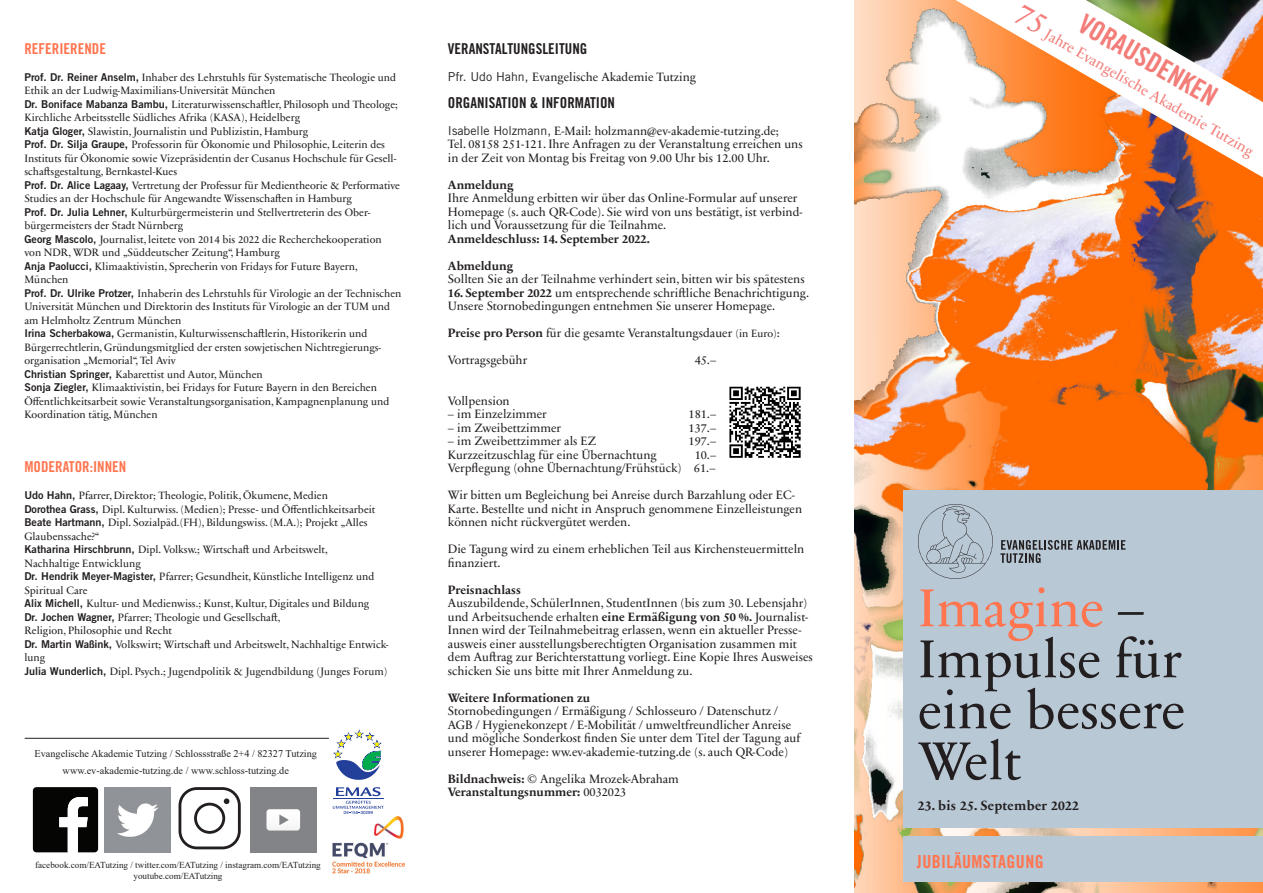
<style>
.page{position:relative;width:1263px;height:893px;background:#fff}
.page>*{position:absolute;margin:0;border:0;box-sizing:border-box;transform-origin:0 0}
.TITELSEITE{font:54px/51px "Sabon Next LT Pro";color:#231f20}
.t1{font:27.3px "Trade Gothic LT Std Bd Cn 20";color:#f37d79}
.t2{font:18px "Trade Gothic LT Std Bd Cn 20";letter-spacing:.02em;color:#ff754f}
.t3{font:15.15px "Sabon Next LT Pro";color:#f37d79}
.t4{font:15px "Trade Gothic LT Std Bd Cn 20";color:#231f20}
.t5{font:15px "Trade Gothic LT Std Bd Cn 20";color:#ff754f}
.t6{font:700 13.5px "Sabon Next LT Pro";letter-spacing:.02em;color:#231f20}
.t7{font:12.3px/13.5px "Sabon Next LT Pro";color:#231f20}
.t8{font:700 12.3px/13.5px "Sabon Next LT Pro";color:#231f20}
.t9{font:10.8px/13.5px "Sabon Next LT Pro";color:#231f20}
.t10{font:10.2px/16.4px "Times New Roman";color:#231f20;text-align:center}
.t11{font:9.15px/10.9px "Times New Roman";color:#231f20;text-align:center}
.s1{font-family:"Trade Gothic LT Std Bd 2"}
.s2{font-family:"Trade Gothic LT Std"}
.s3{font-weight:700}
.s4{font-size:10.8px}
.s5{font-weight:400}
.s6{font-size:30.3px}
.s7{color:#ff754f}
</style>
<div class="page">
<svg style="left:333px;top:729px;width:49px;height:51px"></svg>
<svg style="left:333px;top:787px;width:51px;height:27px"></svg>
<img style="left:333px;top:816px;width:72px;height:58px">
<svg style="left:33px;top:787px;width:65px;height:65px"></svg>
<img style="left:105px;top:787px;width:65px;height:66px">
<svg style="left:179px;top:787px;width:62px;height:62px"></svg>
<div style="left:250px;top:787px;width:66px;height:66px;background:#828487"></div>
<svg style="left:266px;top:809px;width:34px;height:21px"></svg>
<svg style="left:730px;top:388px;width:70px;height:69px"></svg>
<div style="left:725px;top:383px;width:80px;height:79px;border:4px solid #fff"></div>
<hr style="left:25px;top:738px;width:304px;height:1px;background:#231f20">
<img style="left:854px;top:0;width:409px;height:893px">
<div style="left:904px;top:491px;width:359px;height:337px;background:#b9c8d5"></div>
<div style="left:904px;top:836px;width:359px;height:46px;background:#b9c8d5"></div>
<svg style="left:1000px;top:540px;width:125px;height:23px"></svg>
<svg style="left:918px;top:504px;width:75px;height:75px"></svg>
<svg style="left:955px;top:0;width:308px;height:177px"></svg>
<p class="t5" style="left:24px;top:39px;width:83px">REFERIERENDE</p>
<p class="t9" style="left:24px;top:70px;width:373px"><span class="s1">Prof. Dr. Reiner Anselm,</span> Inhaber des Lehrstuhls für Systematische Theologie und<br>Ethik an der Ludwig-Maximilians-Universität München</p>
<p class="t9" style="left:24px;top:97px;width:375px"><span class="s1">Dr. Boniface Mabanza Bambu,</span> Literaturwissenschaftler, Philosoph und Theologe;<br>Kirchliche Arbeitsstelle Südliches Afrika (KASA), Heidelberg</p>
<p class="t9" style="left:24px;top:124px;width:285px"><span class="s1">Katja Gloger,</span> Slawistin, Journalistin und Publizistin, Hamburg</p>
<p class="t9" style="left:24px;top:137px;width:373px"><span class="s1">Prof. Dr. Silja Graupe,</span> Professorin für Ökonomie und Philosophie, Leiterin des<br>Instituts für Ökonomie sowie Vizepräsidentin der Cusanus Hochschule für Gesell&shy;schaftsgestaltung, Bernkastel-Kues</p>
<p class="t9" style="left:24px;top:178px;width:377px"><span class="s1">Prof. Dr. Alice Lagaay,</span> Vertretung der Professur für Medientheorie &amp; Performative<br>Studies an der Hochschule für Angewandte Wissenschaften in Hamburg</p>
<p class="t9" style="left:24px;top:205px;width:347px"><span class="s1">Prof. Dr. Julia Lehner,</span> Kulturbürgermeisterin und Stellvertreterin des Ober&shy;bürgermeisters der Stadt Nürnberg</p>
<p class="t9" style="left:24px;top:232px;width:359px"><span class="s1">Georg Mascolo,</span> Journalist, leitete von 2014 bis 2022 die Recherchekooperation von NDR, WDR und „Süddeutscher Zeitung“, Hamburg</p>
<p class="t9" style="left:24px;top:259px;width:335px"><span class="s1">Anja Paolucci,</span> Klimaaktivistin, Sprecherin von Fridays for Future Bayern,<br>München</p>
<p class="t9" style="left:24px;top:286px;width:378px"><span class="s1">Prof. Dr. Ulrike Protzer,</span> Inhaberin des Lehrstuhls für Virologie an der Technischen<br>Universität München und Direktorin des Instituts für Virologie an der TUM und am Helmholtz Zentrum München</p>
<p class="t9" style="left:24px;top:326px;width:358px"><span class="s1">Irina Scherbakowa,</span> Germanistin, Kulturwissenschaftlerin, Historikerin und<br>Bürgerrechtlerin, Gründungsmitglied der ersten sowjetischen Nichtregierungs&shy;organisation „Memorial“, Tel Aviv</p>
<p class="t9" style="left:24px;top:367px;width:240px"><span class="s1">Christian Springer,</span> Kabarettist und Autor, München</p>
<p class="t9" style="left:24px;top:380px;width:366px"><span class="s1">Sonja Ziegler,</span> Klimaaktivistin, bei Fridays for Future Bayern in den Bereichen<br>Öffentlichkeitsarbeit sowie Veranstaltungsorganisation, Kampagnenplanung und<br>Koordination tätig, München</p>
<p class="t5" style="left:24px;top:458px;width:103px">MODERATOR:INNEN</p>
<p class="t9" style="left:24px;top:488px;width:305px"><span class="s1">Udo Hahn,</span> Pfarrer, Direktor; Theologie, Politik, Ökumene, Medien</p>
<p class="t9" style="left:24px;top:502px;width:352px"><span class="s1">Dorothea Grass,</span> Dipl. Kulturwiss. (Medien); Presse- und Öffentlichkeitsarbeit</p>
<p class="t9" style="left:24px;top:515px;width:345px"><span class="s1">Beate Hartmann,</span> Dipl. Sozialpäd.(FH), Bildungswiss. (M.A.); Projekt „Alles<br>Glaubenssache?“</p>
<p class="t9" style="left:24px;top:542px;width:305px"><span class="s1">Katharina Hirschbrunn,</span> Dipl. Volksw.; Wirtschaft und Arbeitswelt,</p>
<p class="t9" style="left:24px;top:556px;width:118px">Nachhaltige Entwicklung</p>
<p class="t9" style="left:24px;top:569px;width:351px"><span class="s1">Dr. Hendrik Meyer-Magister,</span> Pfarrer; Gesundheit, Künstliche Intelligenz und<br>Spiritual Care</p>
<p class="t9" style="left:24px;top:596px;width:346px"><span class="s1">Alix Michell,</span> Kultur- und Medienwiss.; Kunst, Kultur, Digitales und Bildung</p>
<p class="t9" style="left:24px;top:610px;width:257px"><span class="s1">Dr. Jochen Wagner,</span> Pfarrer; Theologie und Gesellschaft,<br>Religion, Philosophie und Recht</p>
<p class="t9" style="left:24px;top:637px;width:366px"><span class="s1">Dr. Martin Waßink,</span> Volkswirt; Wirtschaft und Arbeitswelt, Nachhaltige Entwick&shy;lung</p>
<p class="t9" style="left:24px;top:664px;width:364px"><span class="s1">Julia Wunderlich,</span> Dipl. Psych.; Jugendpolitik &amp; Jugendbildung (Junges Forum)</p>
<p class="t10" style="left:35px;top:745px;width:284px">Evangelische Akademie Tutzing / Schlossstraße 2+4 / 82327 Tutzing www.ev-akademie-tutzing.de / www.schloss-tutzing.de</p>
<p class="t11" style="left:35px;top:859px;width:287px">facebook.com/EATutzing / twitter.com/EATutzing / instagram.com/EATutzing youtube.com/EATutzing</p>
<p class="t4" style="left:448px;top:39px;width:141px">VERANSTALTUNGSLEITUNG</p>
<p class="t7" style="left:448px;top:69px;width:250px"><span class="s2">Pfr. Udo Hahn,</span> Evangelische Akademie Tutzing</p>
<p class="t4" style="left:448px;top:93px;width:169px">ORGANISATION &amp; INFORMATION</p>
<p class="t7" style="left:448px;top:123px;width:356px"><span class="s2">Isabelle Holzmann,</span> E-Mail: holzmann@ev-akademie-tutzing.de;<br>Tel. 08158 251-121. Ihre Anfragen zu der Veranstaltung erreichen uns in der Zeit von Montag bis Freitag von 9.00 Uhr bis 12.00 Uhr.</p>
<p class="t8" style="left:448px;top:177px;width:67px">Anmeldung</p>
<p class="t7" style="left:448px;top:191px;width:356px">Ihre Anmeldung erbitten wir über das Online-Formular auf unserer Homepage (s. auch QR-Code). Sie wird von uns bestätigt, ist verbind&shy;lich und Voraussetzung für die Teilnahme.<br><span class="s3">Anmeldeschluss: 14. September 2022.</span></p>
<p class="t8" style="left:448px;top:258px;width:67px">Abmeldung</p>
<p class="t7" style="left:448px;top:272px;width:358px">Sollten Sie an der Teilnahme verhindert sein, bitten wir bis spätestens</p>
<p class="t7" style="left:448px;top:285px;width:363px"><span class="s3">16. September 2022</span> um entsprechende schriftliche Benachrichtigung.<br>Unsere Stornobedingungen entnehmen Sie unserer Homepage.</p>
<p class="t7" style="left:448px;top:326px;width:333px"><span class="s3">Preise pro Person</span> für die gesamte Veranstaltungsdauer <span class="s4">(in Euro)</span>:</p>
<p class="t7" style="left:448px;top:353px;width:81px">Vortragsgebühr</p>
<p class="t7" style="left:695px;top:353px;width:23px">45.–</p>
<p class="t7" style="left:448px;top:393px;width:63px">Vollpension</p>
<p class="t7" style="left:448px;top:407px;width:100px">– im Einzelzimmer</p>
<p class="t7" style="left:688px;top:407px;width:29px">181.–</p>
<p class="t7" style="left:448px;top:420px;width:115px">– im Zweibettzimmer</p>
<p class="t7" style="left:688px;top:420px;width:29px">137.–</p>
<p class="t7" style="left:448px;top:434px;width:150px">– im Zweibettzimmer als EZ</p>
<p class="t7" style="left:688px;top:434px;width:29px">197.–</p>
<p class="t7" style="left:448px;top:447px;width:210px">Kurzzeitzuschlag für eine Übernachtung</p>
<p class="t7" style="left:695px;top:447px;width:23px">10.–</p>
<p class="t7" style="left:448px;top:461px;width:269px">Verpflegung (ohne Übernachtung/Frühstück) 61.–</p>
<p class="t7" style="left:448px;top:488px;width:356px">Wir bitten um Begleichung bei Anreise durch Barzahlung oder EC-<br>Karte. Bestellte und nicht in Anspruch genommene Einzelleistungen können nicht rückvergütet werden.</p>
<p class="t7" style="left:448px;top:542px;width:358px">Die Tagung wird zu einem erheblichen Teil aus Kirchensteuermitteln finanziert.</p>
<p class="t8" style="left:448px;top:582px;width:74px">Preisnachlass</p>
<p class="t7" style="left:448px;top:596px;width:367px">Auszubildende, SchülerInnen, StudentInnen (bis zum 30. Lebensjahr) und Arbeitsuchende erhalten <span class="s3">eine Ermäßigung von 50 %.</span> Journalist-Innen wird der Teilnahmebeitrag erlassen, wenn ein aktueller Presse&shy;ausweis einer ausstellungsberechtigten Organisation zusammen mit dem Auftrag zur Berichterstattung vorliegt. Eine Kopie Ihres Ausweises schicken Sie uns bitte mit Ihrer Anmeldung zu.</p>
<p class="t7" style="left:448px;top:690px;width:354px"><span class="s3">Weitere Informationen zu<br></span>Stornobedingungen / Ermäßigung / Schlosseuro / Datenschutz / AGB / Hygienekonzept / E-Mobilität / umweltfreundlicher Anreise und mögliche Sonderkost finden Sie unter dem Titel der Tagung auf unserer Homepage: ww.ev-akademie-tutzing.de (s. auch QR-Code)</p>
<p class="t8" style="left:448px;top:771px;width:232px">Bildnachweis: <span class="s5">© Angelika Mrozek-Abraham<br></span>Veranstaltungsnummer: <span class="s5">0032023</span></p>
<p class="t3" style="left:1022px;top:5px;width:275px;rotate:30deg"><span class="s6">75</span> Jahre Evangelische Akademie Tutzing</p>
<p class="t1" style="left:1089px;top:7px;width:156px;rotate:30deg">VORAUSDENKEN</p>
<p class="TITELSEITE" style="left:918px;top:580px;width:269px"><span class="s7">Imagine</span> –<br>Impulse für eine bessere<br>Welt</p>
<p class="t6" style="left:918px;top:795px;width:163px">23. bis 25. September 2022</p>
<p class="t2" style="left:917px;top:851px;width:128px">JUBILÄUMSTAGUNG</p>
</div>
